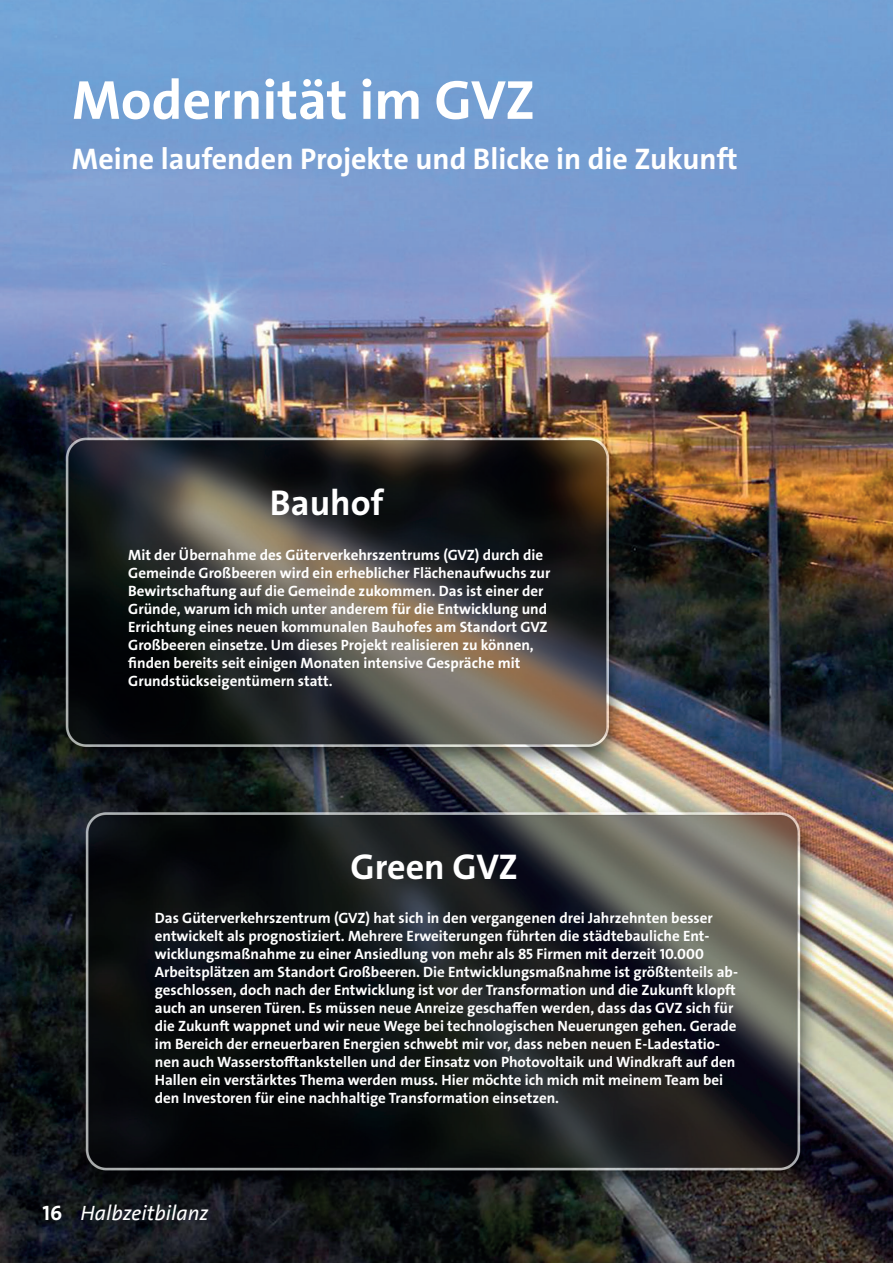
<style>
.page{position:relative;width:893px;height:1263px;background:#fff}
.page>*{position:absolute;margin:0;border:0;box-sizing:border-box;transform-origin:0 0}
.t1{font:700 55.5px "SPD The Sans";color:#fff}
.t2{font:700 36px "SPD The Sans";color:#fff}
.t3{font:700 30px "SPD The Sans";color:#fff}
.t4{font:italic 21px "SPD The Sans";color:#fff}
.t5{font:700 15px/18px "SPD The Sans";color:#fff}
.s1{font-weight:700;font-style:normal}
</style>
<div class="page">
<img style="left:0;top:0;width:893px;height:1263px">
<h1 class="t1" style="left:72px;top:64px;width:464px">Modernität im GVZ</h1>
<h3 class="t3" style="left:72px;top:139px;width:667px">Meine laufenden Projekte und Blicke in die Zukunft</h3>
<h2 class="t2" style="left:270px;top:480px;width:115px">Bauhof</h2>
<p class="t5" style="left:128px;top:546px;width:424px">Mit der Übernahme des Güterverkehrszentrums (GVZ) durch die Gemeinde Großbeeren wird ein erheblicher Flächenaufwuchs zur Bewirtschaftung auf die Gemeinde zukommen. Das ist einer der Gründe, warum ich mich unter anderem für die Entwicklung und Errichtung eines neuen kommunalen Bauhofes am Standort GVZ Großbeeren einsetze. Um dieses Projekt realisieren zu können, finden bereits seit einigen Monaten intensive Gespräche mit Grundstückseigentümern statt.</p>
<h2 class="t2" style="left:350px;top:844px;width:169px">Green GVZ</h2>
<p class="t5" style="left:155px;top:908px;width:585px">Das Güterverkehrszentrum (GVZ) hat sich in den vergangenen drei Jahrzehnten besser entwickelt als prognostiziert. Mehrere Erweiterungen führten die städtebauliche Ent&shy;wicklungsmaßnahme zu einer Ansiedlung von mehr als 85 Firmen mit derzeit 10.000<br>Arbeitsplätzen am Standort Großbeeren. Die Entwicklungsmaßnahme ist größtenteils ab&shy;geschlossen, doch nach der Entwicklung ist vor der Transformation und die Zukunft klopft auch an unseren Türen. Es müssen neue Anreize geschaffen werden, dass das GVZ sich für die Zukunft wappnet und wir neue Wege bei technologischen Neuerungen gehen. Gerade im Bereich der erneuerbaren Energien schwebt mir vor, dass neben neuen E-Ladestatio&shy;nen auch Wasserstofftankstellen und der Einsatz von Photovoltaik und Windkraft auf den Hallen ein verstärktes Thema werden muss. Hier möchte ich mich mit meinem Team bei den Investoren für eine nachhaltige Transformation einsetzen.</p>
<h3 class="t4" style="left:43px;top:1200px;width:168px"><span class="s1">16</span> Halbzeitbilanz</h3>
</div>
